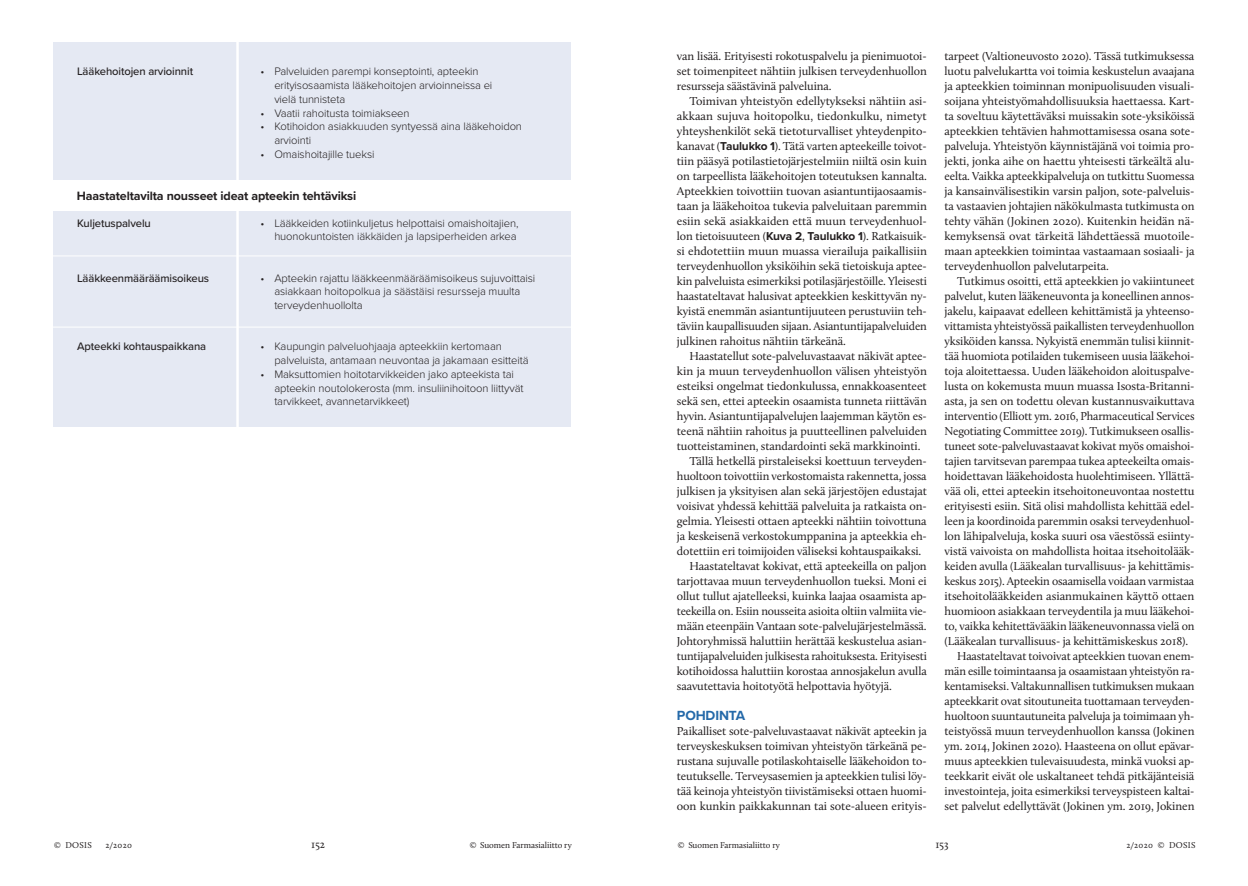
<style>
.page{position:relative;width:1248px;height:886px;background:#fff}
.page>*{position:absolute;margin:0;border:0;box-sizing:border-box;transform-origin:0 0}
.DOSIS_Väliotsikko_Ti{font:700 13.75px "Proxima Nova";letter-spacing:-.01em;color:#2469a9}
.DOSIS_Tittelin_alle{font:700 12.5px "Proxima Nova";letter-spacing:-.01em;color:#231f20}
.DOSIS_Leipäteksti{font:11.88px/15px "Calluna";letter-spacing:-.01em;color:#231f20;text-align:justify}
.DOSIS_Leipäteksti2{font:11.88px/15px "Calluna";letter-spacing:-.01em;color:#231f20;text-align:justify}
.DOSIS_Tittelin_alle-2{font:300 11.25px/13.8px "Proxima Nova";letter-spacing:-.01em;color:#231f20}
.DOSIS_Tittelin_alle-3{font:500 11.25px "Proxima Nova";letter-spacing:-.01em;color:#231f20}
.t1{font:11.25px "Calluna";letter-spacing:-.005em;color:#231f20}
.t2{font:8.75px "Calluna";letter-spacing:-.005em;color:#231f20}
.t3{font:8.75px "Calluna";letter-spacing:.03em;color:#231f20}
.s1{font-family:"Proxima Nova";font-weight:700}
</style>
<div class="page">
<div style="left:53px;top:42px;width:517px;height:385px;background:#e5e9f3"></div>
<hr style="left:236px;top:30px;width:3px;height:791px;background:#fff">
<div style="left:46px;top:180px;width:540px;height:30px;background:#fff"></div>
<hr style="left:46px;top:256px;width:540px;height:1px;background:#fff">
<hr style="left:42px;top:327px;width:540px;height:1px;background:#fff">
<p class="DOSIS_Tittelin_alle-3" style="left:77px;top:63px;width:117px">Lääkehoitojen arvioinnit</p>
<p class="DOSIS_Tittelin_alle-2" style="left:274px;top:64px;width:219px;text-indent:-14px">• Palveluiden parempi konseptointi, apteekin erityisosaamista lääkehoitojen arvioinneissa ei vielä tunnisteta</p>
<p class="DOSIS_Tittelin_alle-2" style="left:260px;top:105px;width:150px">• Vaatii rahoitusta toimiakseen</p>
<p class="DOSIS_Tittelin_alle-2" style="left:274px;top:119px;width:249px;text-indent:-14px">• Kotihoidon asiakkuuden syntyessä aina lääkehoidon arviointi</p>
<p class="DOSIS_Tittelin_alle-2" style="left:260px;top:147px;width:115px">• Omaishoitajille tueksi</p>
<p class="DOSIS_Tittelin_alle" style="left:77px;top:186px;width:281px">Haastateltavilta nousseet ideat apteekin tehtäviksi</p>
<p class="DOSIS_Tittelin_alle-3" style="left:77px;top:214px;width:75px">Kuljetuspalvelu</p>
<p class="DOSIS_Tittelin_alle-3" style="left:77px;top:269px;width:134px">Lääkkeenmääräämisoikeus</p>
<p class="DOSIS_Tittelin_alle-3" style="left:77px;top:338px;width:131px">Apteekki kohtauspaikkana</p>
<p class="DOSIS_Tittelin_alle-2" style="left:260px;top:215px;width:259px;text-align:right">• Lääkkeiden kotiinkuljetus helpottaisi omaishoitajien, huonokuntoisten iäkkäiden ja lapsiperheiden arkea</p>
<p class="DOSIS_Tittelin_alle-2" style="left:274px;top:270px;width:262px;text-indent:-14px">• Apteekin rajattu lääkkeenmääräämisoikeus sujuvoittaisi asiakkaan hoitopolkua ja säästäisi resursseja muulta terveydenhuollolta</p>
<p class="DOSIS_Tittelin_alle-2" style="left:274px;top:339px;width:256px;text-indent:-14px">• Kaupungin palveluohjaaja apteekkiin kertomaan palveluista, antamaan neuvontaa ja jakamaan esitteitä</p>
<p class="DOSIS_Tittelin_alle-2" style="left:274px;top:367px;width:251px;text-indent:-14px">• Maksuttomien hoitotarvikkeiden jako apteekista tai apteekin noutolokerosta (mm. insuliinihoitoon liittyvät tarvikkeet, avannetarvikkeet)</p>
<p class="DOSIS_Leipäteksti" style="left:676px;top:48px;width:251px">van lisää. Erityisesti rokotuspalvelu ja pienimuotoi&shy;set toimenpiteet nähtiin julkisen terveydenhuollon resursseja säästävinä palveluina.</p>
<p class="DOSIS_Leipäteksti" style="left:676px;top:93px;width:251px;text-align:left;text-indent:12px">Toimivan yhteistyön edellytykseksi nähtiin asi&shy;akkaan sujuva hoitopolku, tiedonkulku, nimetyt yhteyshenkilöt sekä tietoturvalliset yhteydenpito&shy;kanavat (<span class="s1">Taulukko 1</span>). Tätä varten apteekeille toivot&shy;tiin pääsyä potilastietojärjestelmiin niiltä osin kuin on tarpeellista lääkehoitojen toteutuksen kannalta.<br>Apteekkien toivottiin tuovan asiantuntijaosaamis&shy;taan ja lääkehoitoa tukevia palveluitaan paremmin esiin sekä asiakkaiden että muun terveydenhuol&shy;lon tietoisuuteen (<span class="s1">Kuva 2</span>, <span class="s1">Taulukko 1</span>). Ratkaisuik&shy;si ehdotettiin muun muassa vierailuja paikallisiin terveydenhuollon yksiköihin sekä tietoiskuja aptee&shy;kin palveluista esimerkiksi potilasjärjestöille. Yleisesti haastateltavat halusivat apteekkien keskittyvän ny&shy;kyistä enemmän asiantuntijuuteen perustuviin teh&shy;täviin kaupallisuuden sijaan. Asiantuntijapalveluiden julkinen rahoitus nähtiin tärkeänä.</p>
<p class="DOSIS_Leipäteksti" style="left:676px;top:348px;width:251px;text-indent:12px">Haastatellut sote-palveluvastaavat näkivät aptee&shy;kin ja muun terveydenhuollon välisen yhteistyön esteiksi ongelmat tiedonkulussa, ennakkoasenteet sekä sen, ettei apteekin osaamista tunneta riittävän hyvin. Asiantuntijapalvelujen laajemman käytön es&shy;teenä nähtiin rahoitus ja puutteellinen palveluiden tuotteistaminen, standardointi sekä markkinointi.</p>
<p class="DOSIS_Leipäteksti" style="left:676px;top:453px;width:251px;text-indent:12px">Tällä hetkellä pirstaleiseksi koettuun terveyden&shy;huoltoon toivottiin verkostomaista rakennetta, jossa julkisen ja yksityisen alan sekä järjestöjen edustajat voisivat yhdessä kehittää palveluita ja ratkaista on&shy;gelmia. Yleisesti ottaen apteekki nähtiin toivottuna ja keskeisenä verkostokumppanina ja apteekkia eh&shy;dotettiin eri toimijoiden väliseksi kohtauspaikaksi.</p>
<p class="DOSIS_Leipäteksti" style="left:676px;top:558px;width:251px;text-indent:12px">Haastateltavat kokivat, että apteekeilla on paljon tarjottavaa muun terveydenhuollon tueksi. Moni ei ollut tullut ajatelleeksi, kuinka laajaa osaamista ap&shy;teekeilla on. Esiin nousseita asioita oltiin valmiita vie&shy;mään eteenpäin Vantaan sote-palvelujärjestelmässä.<br>Johtoryhmissä haluttiin herättää keskustelua asian&shy;tuntijapalveluiden julkisesta rahoituksesta. Erityisesti kotihoidossa haluttiin korostaa annosjakelun avulla saavutettavia hoitotyötä helpottavia hyötyjä.</p>
<p class="DOSIS_Väliotsikko_Ti" style="left:676px;top:705px;width:70px">POHDINTA</p>
<p class="DOSIS_Leipäteksti2" style="left:676px;top:723px;width:251px">Paikalliset sote-palveluvastaavat näkivät apteekin ja terveyskeskuksen toimivan yhteistyön tärkeänä pe&shy;rustana sujuvalle potilaskohtaiselle lääkehoidon to&shy;teutukselle. Terveysasemien ja apteekkien tulisi löy&shy;tää keinoja yhteistyön tiivistämiseksi ottaen huomi&shy;oon kunkin paikkakunnan tai sote-alueen erityis-</p>
<p class="DOSIS_Leipäteksti2" style="left:944px;top:48px;width:251px">tarpeet (Valtioneuvosto 2020). Tässä tutkimuksessa luotu palvelukartta voi toimia keskustelun avaajana ja apteekkien toiminnan monipuolisuuden visuali&shy;soijana yhteistyömahdollisuuksia haettaessa. Kart&shy;ta soveltuu käytettäväksi muissakin sote-yksiköissä apteekkien tehtävien hahmottamisessa osana sote&shy;palveluja. Yhteistyön käynnistäjänä voi toimia pro&shy;jekti, jonka aihe on haettu yhteisesti tärkeältä alu&shy;eelta. Vaikka apteekkipalveluja on tutkittu Suomessa ja kansainvälisestikin varsin paljon, sote-palveluis&shy;ta vastaavien johtajien näkökulmasta tutkimusta on tehty vähän (Jokinen 2020). Kuitenkin heidän nä&shy;kemyksensä ovat tärkeitä lähdettäessä muotoile&shy;maan apteekkien toimintaa vastaamaan sosiaali- ja terveydenhuollon palvelutarpeita.</p>
<p class="DOSIS_Leipäteksti" style="left:944px;top:273px;width:251px;text-indent:12px">Tutkimus osoitti, että apteekkien jo vakiintuneet palvelut, kuten lääkeneuvonta ja koneellinen annos&shy;jakelu, kaipaavat edelleen kehittämistä ja yhteenso&shy;vittamista yhteistyössä paikallisten terveydenhuollon yksiköiden kanssa. Nykyistä enemmän tulisi kiinnit&shy;tää huomiota potilaiden tukemiseen uusia lääkehoi&shy;toja aloitettaessa. Uuden lääkehoidon aloituspalve&shy;lusta on kokemusta muun muassa Isosta-Britanni&shy;asta, ja sen on todettu olevan kustannusvaikuttava interventio (Elliott ym. 2016, Pharmaceutical Services Negotiating Committee 2019). Tutkimukseen osallis&shy;tuneet sote-palveluvastaavat kokivat myös omaishoi&shy;tajien tarvitsevan parempaa tukea apteekeilta omais&shy;hoidettavan lääkehoidosta huolehtimiseen. Yllättä&shy;vää oli, ettei apteekin itsehoitoneuvontaa nostettu erityisesti esiin. Sitä olisi mahdollista kehittää edel&shy;leen ja koordinoida paremmin osaksi terveydenhuol&shy;lon lähipalveluja, koska suuri osa väestössä esiinty&shy;vistä vaivoista on mahdollista hoitaa itsehoitolääk&shy;keiden avulla (Lääkealan turvallisuus- ja kehittämis&shy;keskus 2015). Apteekin osaamisella voidaan varmistaa itsehoitolääkkeiden asianmukainen käyttö ottaen huomioon asiakkaan terveydentila ja muu lääkehoi&shy;to, vaikka kehitettävääkin lääkeneuvonnassa vielä on (Lääkealan turvallisuus- ja kehittämiskeskus 2018).</p>
<p class="DOSIS_Leipäteksti" style="left:944px;top:648px;width:251px;text-indent:12px">Haastateltavat toivoivat apteekkien tuovan enem&shy;män esille toimintaansa ja osaamistaan yhteistyön ra&shy;kentamiseksi. Valtakunnallisen tutkimuksen mukaan apteekkarit ovat sitoutuneita tuottamaan terveyden&shy;huoltoon suuntautuneita palveluja ja toimimaan yh&shy;teistyössä muun terveydenhuollon kanssa (Jokinen ym. 2014, Jokinen 2020). Haasteena on ollut epävar&shy;muus apteekkien tulevaisuudesta, minkä vuoksi ap&shy;teekkarit eivät ole uskaltaneet tehdä pitkäjänteisiä investointeja, joita esimerkiksi terveyspisteen kaltai&shy;set palvelut edellyttävät (Jokinen ym. 2019, Jokinen</p>
<p class="t2" style="left:54px;top:839px;width:39px">© DOSIS</p>
<p class="t2" style="left:105px;top:839px;width:28px">2/2020</p>
<p class="t1" style="left:311px;top:837px;width:15px">152</p>
<p class="t2" style="left:469px;top:839px;width:103px">© Suomen Farmasialiitto ry</p>
<p class="t2" style="left:677px;top:839px;width:103px">© Suomen Farmasialiitto ry</p>
<p class="t1" style="left:935px;top:837px;width:15px">153</p>
<p class="t3" style="left:1126px;top:839px;width:70px">2/2020 © DOSIS</p>
</div>
